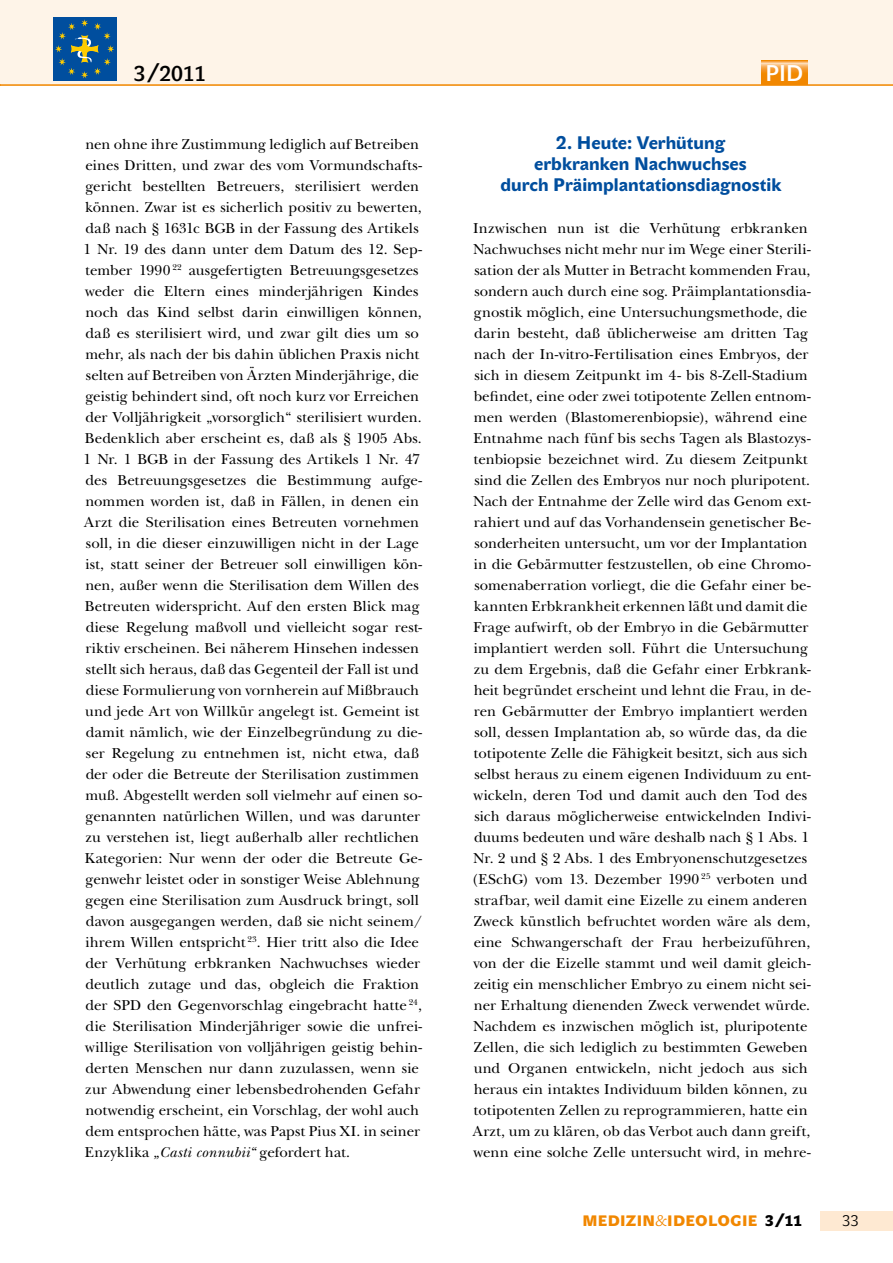
<style>
.page{position:relative;width:893px;height:1263px;background:#fff}
.page>*{position:absolute;margin:0;border:0;box-sizing:border-box;transform-origin:0 0}
.t1{font:22.5px "John Sans Medium Pro";color:#fff}
.t2{font:21px "John Sans Medium Pro";color:#000}
.t3{font:700 18px/21px "John Sans Medium Pro";color:#004e9e;text-align:center}
.t4{font:15px/21px "New Baskerville Std";color:#000}
.t5{font:15px "John Sans Black Pro";letter-spacing:.015em;color:#f18700}
.t6{font:15px "John Sans Lite Pro";color:#000}
.s1{font-style:italic}
.s2{font-family:"John Sans Lite Pro"}
.s3{color:#000}
</style>
<div class="page">
<div style="left:1px;top:0;width:892px;height:86px;background:#fef4e8"></div>
<div style="left:820px;top:1211px;width:73px;height:19px;background:#fee9d2"></div>
<hr style="left:0;top:0;width:1px;height:86px;background:#fef4e8">
<hr style="left:0;top:84px;width:893px;height:2px;background:#f18700">
<div style="left:53px;top:17px;width:63px;height:63px;background:#004e9e"></div>
<svg style="left:55px;top:19px;width:59px;height:59px"></svg>
<svg style="left:761px;top:60px;width:47px;height:24px"></svg>
<h2 class="t2" style="left:134px;top:61px;width:74px">3/2011</h2>
<h1 class="t1" style="left:765px;top:60px;width:39px">PID</h1>
<p class="t4" style="left:84px;top:133px;width:340px">nen ohne ihre Zustimmung lediglich auf Betreiben eines Dritten, und zwar des vom Vormundschafts&shy;gericht bestellten Betreuers, sterilisiert werden können. Zwar ist es sicherlich positiv zu bewerten, daß nach § 1631c BGB in der Fassung des Artikels 1 Nr. 19 des dann unter dem Datum des 12. Sep&shy;tember 1990 <sup>22</sup> ausgefertigten Betreuungsgesetzes weder die Eltern eines minderjährigen Kindes noch das Kind selbst darin einwilligen können, daß es sterilisiert wird, und zwar gilt dies um so mehr, als nach der bis dahin üblichen Praxis nicht selten auf Betreiben von Ärzten Minderjährige, die geistig behindert sind, oft noch kurz vor Erreichen der Volljährigkeit „vorsorglich“ sterilisiert wurden.<br>Bedenklich aber erscheint es, daß als § 1905 Abs.<br>1 Nr. 1 BGB in der Fassung des Artikels 1 Nr. 47 des Betreuungsgesetzes die Bestimmung aufge&shy;nommen worden ist, daß in Fällen, in denen ein Arzt die Sterilisation eines Betreuten vornehmen soll, in die dieser einzuwilligen nicht in der Lage ist, statt seiner der Betreuer soll einwilligen kön&shy;nen, außer wenn die Sterilisation dem Willen des Betreuten widerspricht. Auf den ersten Blick mag diese Regelung maßvoll und vielleicht sogar rest&shy;riktiv erscheinen. Bei näherem Hinsehen indessen stellt sich heraus, daß das Gegenteil der Fall ist und diese Formulierung von vornherein auf Mißbrauch und jede Art von Willkür angelegt ist. Gemeint ist damit nämlich, wie der Einzelbegründung zu die&shy;ser Regelung zu entnehmen ist, nicht etwa, daß der oder die Betreute der Sterilisation zustimmen muß. Abgestellt werden soll vielmehr auf einen so&shy;genannten natürlichen Willen, und was darunter zu verstehen ist, liegt außerhalb aller rechtlichen Kategorien: Nur wenn der oder die Betreute Ge&shy;genwehr leistet oder in sonstiger Weise Ablehnung gegen eine Sterilisation zum Ausdruck bringt, soll davon ausgegangen werden, daß sie nicht seinem/ ihrem Willen entspricht <sup>23</sup>. Hier tritt also die Idee der Verhütung erbkranken Nachwuchses wieder deutlich zutage und das, obgleich die Fraktion der SPD den Gegenvorschlag eingebracht hatte <sup>24</sup>, die Sterilisation Minderjähriger sowie die unfrei&shy;willige Sterilisation von volljährigen geistig behin&shy;derten Menschen nur dann zuzulassen, wenn sie zur Abwendung einer lebensbedrohenden Gefahr notwendig erscheint, ein Vorschlag, der wohl auch dem entsprochen hätte, was Papst Pius XI. in seiner Enzyklika <span class="s1">„Casti connubii“</span> gefordert hat.</p>
<p class="t3" style="left:500px;top:132px;width:282px">2. Heute: Verhütung<br>erbkranken Nachwuchses<br>durch Präimplantationsdiagnostik</p>
<p class="t4" style="left:472px;top:217px;width:340px">Inzwischen nun ist die Verhütung erbkranken Nachwuchses nicht mehr nur im Wege einer Sterili&shy;sation der als Mutter in Betracht kommenden Frau, sondern auch durch eine sog. Präimplantationsdia&shy;gnostik möglich, eine Untersuchungsmethode, die darin besteht, daß üblicherweise am dritten Tag nach der In-vitro-Fertilisation eines Embryos, der sich in diesem Zeitpunkt im 4- bis 8-Zell-Stadium befindet, eine oder zwei totipotente Zellen entnom&shy;men werden (Blastomerenbiopsie), während eine Entnahme nach fünf bis sechs Tagen als Blastozys&shy;tenbiopsie bezeichnet wird. Zu diesem Zeitpunkt sind die Zellen des Embryos nur noch pluripotent.<br>Nach der Entnahme der Zelle wird das Genom ext&shy;rahiert und auf das Vorhandensein genetischer Be&shy;sonderheiten untersucht, um vor der Implantation in die Gebärmutter festzustellen, ob eine Chromo&shy;somenaberration vorliegt, die die Gefahr einer be&shy;kannten Erbkrankheit erkennen läßt und damit die Frage aufwirft, ob der Embryo in die Gebärmutter implantiert werden soll. Führt die Untersuchung zu dem Ergebnis, daß die Gefahr einer Erbkrank&shy;heit begründet erscheint und lehnt die Frau, in de&shy;ren Gebärmutter der Embryo implantiert werden soll, dessen Implantation ab, so würde das, da die totipotente Zelle die Fähigkeit besitzt, sich aus sich selbst heraus zu einem eigenen Individuum zu ent&shy;wickeln, deren Tod und damit auch den Tod des sich daraus möglicherweise entwickelnden Indivi&shy;duums bedeuten und wäre deshalb nach § 1 Abs. 1<br>Nr. 2 und § 2 Abs. 1 des Embryonenschutzgesetzes (ESchG) vom 13. Dezember 1990 <sup>25</sup> verboten und strafbar, weil damit eine Eizelle zu einem anderen Zweck künstlich befruchtet worden wäre als dem, eine Schwangerschaft der Frau herbeizuführen, von der die Eizelle stammt und weil damit gleich&shy;zeitig ein menschlicher Embryo zu einem nicht sei&shy;ner Erhaltung dienenden Zweck verwendet würde.<br>Nachdem es inzwischen möglich ist, pluripotente Zellen, die sich lediglich zu bestimmten Geweben und Organen entwickeln, nicht jedoch aus sich heraus ein intaktes Individuum bilden können, zu totipotenten Zellen zu reprogrammieren, hatte ein Arzt, um zu klären, ob das Verbot auch dann greift, wenn eine solche Zelle untersucht wird, in mehre-</p>
<p class="t5" style="left:582px;top:1212px;width:221px">MEDIZIN<span class="s2">&amp;</span>I DEOLOGIE <span class="s3">3/11</span></p>
<p class="t6" style="left:842px;top:1212px;width:18px">33</p>
</div>
